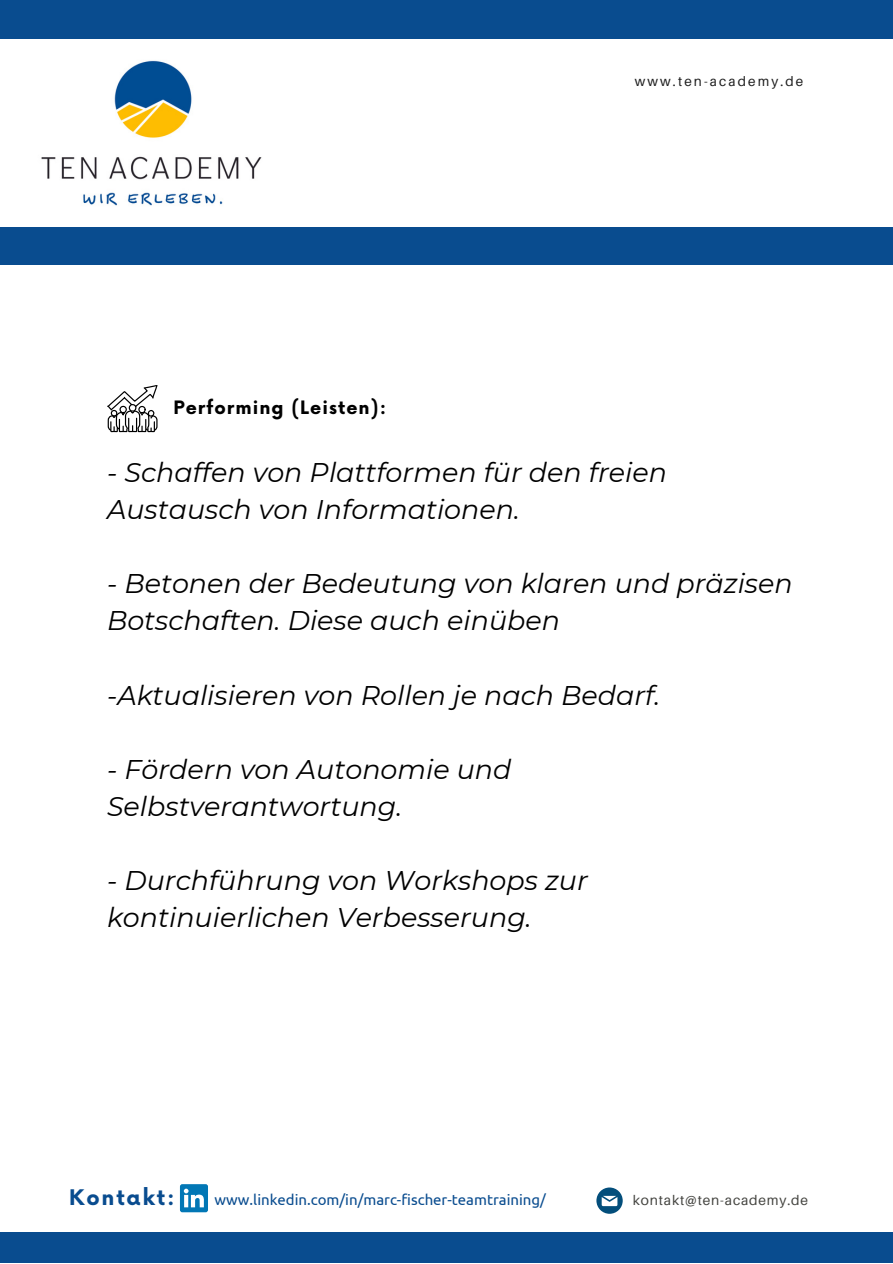
<style>
.page{position:relative;width:893px;height:1264px;background:#fff}
.page>*{position:absolute;margin:0;border:0;box-sizing:border-box;transform-origin:0 0}
.t1{font:italic 27px/37px "Montserrat";color:#000}
.t2{font:700 21px "Now";letter-spacing:.085em;color:#094c8f}
.t3{font:700 18px "Now";letter-spacing:.06em;color:#000}
.t4{font:15px "Ubuntu";color:#094c8f}
.t5{font:13.8px "Aileron";letter-spacing:.06em;color:#444440}
.t6{font:13.5px "Aileron";letter-spacing:.16em;color:#1e1e1e}
</style>
<div class="page">
<div style="left:0;top:1231px;width:892px;height:31px;background:#094c8f"></div>
<svg style="left:596px;top:1187px;width:26px;height:26px"></svg>
<img style="left:41px;top:60px;width:221px;height:146px">
<svg style="left:180px;top:1184px;width:28px;height:28px"></svg>
<div style="left:0;top:0;width:892px;height:39px;background:#094c8f"></div>
<div style="left:0;top:227px;width:892px;height:37px;background:#094c8f"></div>
<svg style="left:107px;top:385px;width:51px;height:47px"></svg>
<p class="t3" style="left:173px;top:397px;width:214px">Performing (Leisten):</p>
<p class="t6" style="left:634px;top:73px;width:170px">www.ten-academy.de</p>
<p class="t1" style="left:107px;top:454px;width:561px">- Schaffen von Plattformen für den freien<br>Austausch von Informationen.</p>
<p class="t1" style="left:107px;top:565px;width:687px">- Betonen der Bedeutung von klaren und präzisen<br>Botschaften. Diese auch einüben</p>
<p class="t1" style="left:107px;top:676px;width:554px">-Aktualisieren von Rollen je nach Bedarf.</p>
<p class="t1" style="left:107px;top:750px;width:406px">- Fördern von Autonomie und<br>Selbstverantwortung.</p>
<p class="t1" style="left:107px;top:862px;width:482px">- Durchführung von Workshops zur kontinuierlichen Verbesserung.</p>
<p class="t2" style="left:69px;top:1186px;width:107px">Kontakt:</p>
<p class="t4" style="left:214px;top:1191px;width:333px">www.linkedin.com/in/marc-fischer-teamtraining/</p>
<p class="t5" style="left:632px;top:1191px;width:177px">kontakt@ten-academy.de</p>
</div>
